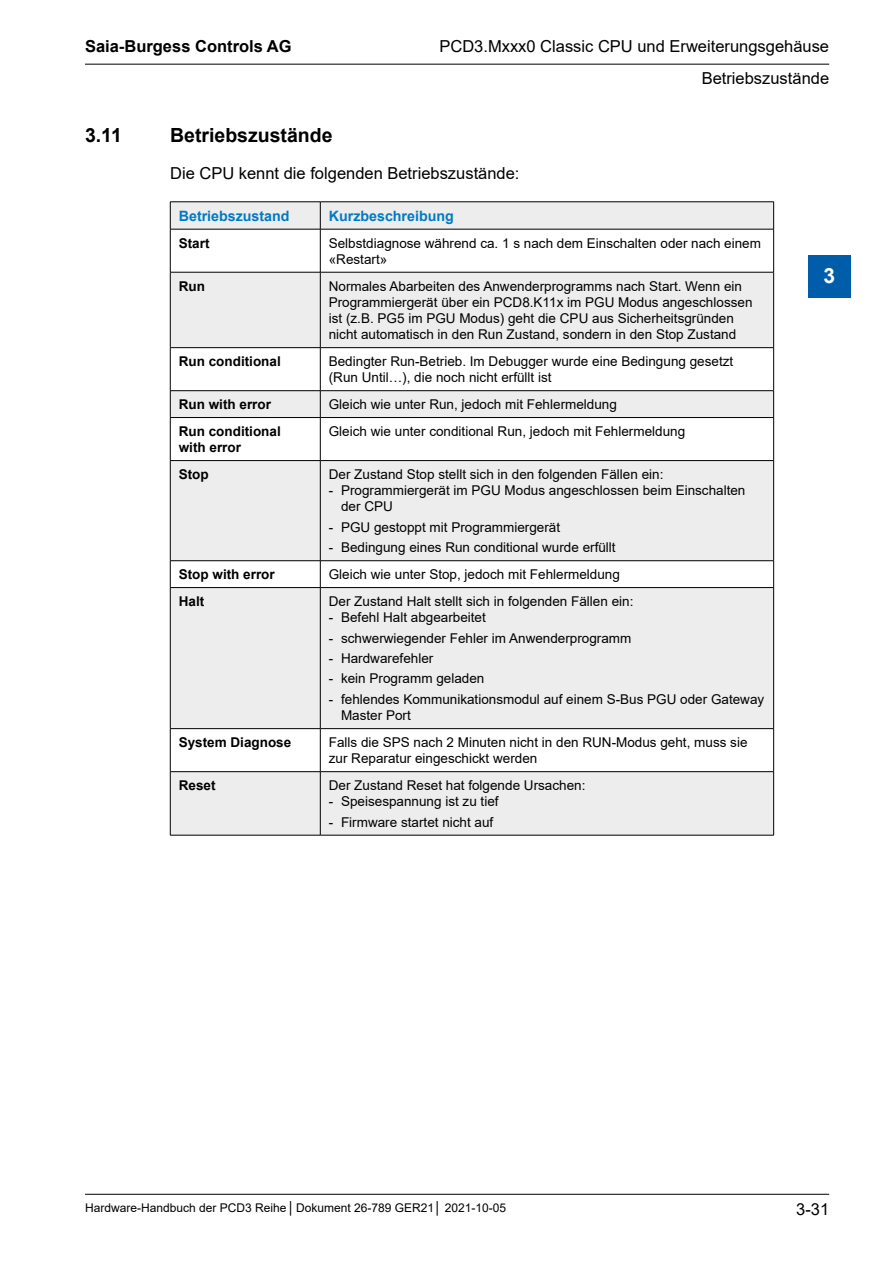
<style>
.page{position:relative;width:893px;height:1263px;background:#fff}
.page>*{position:absolute;margin:0;border:0;box-sizing:border-box;transform-origin:0 0}
.t1{font:700 21px "Arial";color:#fff}
.Ueberschrift_2{font:700 19.5px "Arial";color:#000}
.Fliesstext{font:16.5px "Arial";color:#000}
.t2{font:700 16.5px "Arial";color:#000}
.TextTabelle_Kopfzeil{font:700 14.25px "Arial";color:#007bc4}
.t3{font:13.5px/16.2px "Arial";color:#000}
.t4{font:700 13.5px/16.2px "Arial";color:#000}
.t5{font:12px "Arial";color:#000}
</style>
<div class="page">
<hr style="left:85px;top:64px;width:744px;height:1px;background:#000">
<hr style="left:85px;top:1194px;width:744px;height:1px;background:#000">
<div style="left:808px;top:255px;width:42px;height:43px;background:#005da9"></div>
<svg style="left:171px;top:203px;width:602px;height:632px;fill:#ededed"></svg>
<hr style="left:170px;top:202px;width:150px;height:1px;background:#000">
<svg style="left:170px;top:202px;width:1px;height:27px"></svg>
<hr style="left:320px;top:202px;width:454px;height:1px;background:#000">
<svg style="left:320px;top:202px;width:1px;height:27px"></svg>
<svg style="left:773px;top:202px;width:1px;height:27px"></svg>
<hr style="left:170px;top:229px;width:150px;height:1px;background:#000">
<hr style="left:170px;top:229px;width:1px;height:43px;background:#000">
<hr style="left:320px;top:229px;width:454px;height:1px;background:#000">
<hr style="left:320px;top:229px;width:1px;height:43px;background:#000">
<hr style="left:773px;top:229px;width:1px;height:43px;background:#000">
<hr style="left:170px;top:272px;width:150px;height:1px;background:#000">
<hr style="left:170px;top:272px;width:1px;height:75px;background:#000">
<hr style="left:320px;top:272px;width:454px;height:1px;background:#000">
<hr style="left:320px;top:272px;width:1px;height:75px;background:#000">
<hr style="left:773px;top:272px;width:1px;height:75px;background:#000">
<hr style="left:170px;top:347px;width:150px;height:1px;background:#000">
<hr style="left:170px;top:348px;width:1px;height:42px;background:#000">
<hr style="left:320px;top:347px;width:454px;height:1px;background:#000">
<hr style="left:320px;top:348px;width:1px;height:42px;background:#000">
<hr style="left:773px;top:348px;width:1px;height:42px;background:#000">
<hr style="left:170px;top:390px;width:150px;height:1px;background:#000">
<svg style="left:170px;top:391px;width:1px;height:26px"></svg>
<hr style="left:320px;top:390px;width:454px;height:1px;background:#000">
<svg style="left:320px;top:391px;width:1px;height:26px"></svg>
<svg style="left:773px;top:391px;width:1px;height:26px"></svg>
<hr style="left:170px;top:417px;width:150px;height:1px;background:#000">
<hr style="left:170px;top:418px;width:1px;height:42px;background:#000">
<hr style="left:320px;top:417px;width:454px;height:1px;background:#000">
<hr style="left:320px;top:418px;width:1px;height:42px;background:#000">
<hr style="left:773px;top:418px;width:1px;height:42px;background:#000">
<hr style="left:170px;top:460px;width:150px;height:1px;background:#000">
<hr style="left:170px;top:461px;width:1px;height:99px;background:#000">
<hr style="left:320px;top:460px;width:454px;height:1px;background:#000">
<hr style="left:320px;top:461px;width:1px;height:99px;background:#000">
<hr style="left:773px;top:461px;width:1px;height:99px;background:#000">
<hr style="left:170px;top:560px;width:150px;height:1px;background:#000">
<svg style="left:170px;top:561px;width:1px;height:26px"></svg>
<hr style="left:320px;top:560px;width:454px;height:1px;background:#000">
<svg style="left:320px;top:561px;width:1px;height:26px"></svg>
<svg style="left:773px;top:561px;width:1px;height:26px"></svg>
<hr style="left:170px;top:587px;width:150px;height:1px;background:#000">
<hr style="left:170px;top:588px;width:1px;height:140px;background:#000">
<hr style="left:320px;top:587px;width:454px;height:1px;background:#000">
<hr style="left:320px;top:588px;width:1px;height:140px;background:#000">
<hr style="left:773px;top:588px;width:1px;height:140px;background:#000">
<hr style="left:170px;top:728px;width:150px;height:1px;background:#000">
<hr style="left:170px;top:729px;width:1px;height:42px;background:#000">
<hr style="left:320px;top:728px;width:454px;height:1px;background:#000">
<hr style="left:320px;top:729px;width:1px;height:42px;background:#000">
<hr style="left:773px;top:729px;width:1px;height:42px;background:#000">
<hr style="left:170px;top:771px;width:150px;height:1px;background:#000">
<hr style="left:170px;top:772px;width:1px;height:63px;background:#000">
<hr style="left:320px;top:771px;width:454px;height:1px;background:#000">
<hr style="left:320px;top:772px;width:1px;height:63px;background:#000">
<hr style="left:773px;top:772px;width:1px;height:63px;background:#000">
<hr style="left:170px;top:835px;width:150px;height:1px;background:#000">
<hr style="left:320px;top:835px;width:454px;height:1px;background:#000">
<p class="t2" style="left:85px;top:35px;width:208px">Saia-Burgess Controls AG</p>
<p class="Fliesstext" style="left:439px;top:35px;width:391px">PCD3.Mxxx0 Classic CPU und Erweiterungsgehäuse</p>
<p class="Fliesstext" style="left:702px;top:67px;width:129px">Betriebszustände</p>
<p class="Ueberschrift_2" style="left:85px;top:121px;width:38px">3.11</p>
<p class="Ueberschrift_2" style="left:170px;top:121px;width:164px">Betriebszustände</p>
<p class="Fliesstext" style="left:170px;top:161px;width:351px">Die CPU kennt die folgenden Betriebszustände:</p>
<p class="TextTabelle_Kopfzeil" style="left:179px;top:206px;width:112px">Betriebszustand</p>
<p class="TextTabelle_Kopfzeil" style="left:329px;top:206px;width:127px">Kurzbeschreibung</p>
<p class="t4" style="left:179px;top:235px;width:32px">Start</p>
<p class="t3" style="left:329px;top:235px;width:434px">Selbstdiagnose während ca. 1 s nach dem Einschalten oder nach einem «Restart»</p>
<p class="t4" style="left:179px;top:278px;width:28px">Run</p>
<p class="t3" style="left:329px;top:278px;width:425px">Normales Abarbeiten des Anwenderprogramms nach Start. Wenn ein Programmiergerät über ein PCD8.K11x im PGU Modus angeschlossen ist (z.B. PG5 im PGU Modus) geht die CPU aus Sicherheitsgründen nicht automatisch in den Run Zustand, sondern in den Stop Zustand</p>
<p class="t4" style="left:179px;top:353px;width:104px">Run conditional</p>
<p class="t3" style="left:329px;top:353px;width:406px">Bedingter Run-Betrieb. Im Debugger wurde eine Bedingung gesetzt (Run Until…), die noch nicht erfüllt ist</p>
<p class="t4" style="left:179px;top:396px;width:94px">Run with error</p>
<p class="t3" style="left:329px;top:396px;width:290px">Gleich wie unter Run, jedoch mit Fehlermeldung</p>
<p class="t4" style="left:179px;top:423px;width:104px">Run conditional with error</p>
<p class="t3" style="left:329px;top:423px;width:358px">Gleich wie unter conditional Run, jedoch mit Fehlermeldung</p>
<p class="t4" style="left:179px;top:466px;width:31px">Stop</p>
<p class="t3" style="left:329px;top:466px;width:336px">Der Zustand Stop stellt sich in den folgenden Fällen ein:</p>
<p class="t3" style="left:341px;top:482px;width:406px;text-indent:-12px">- Programmiergerät im PGU Modus angeschlossen beim Einschalten der CPU</p>
<p class="t3" style="left:329px;top:519px;width:233px">- PGU gestoppt mit Programmiergerät</p>
<p class="t3" style="left:329px;top:539px;width:288px">- Bedingung eines Run conditional wurde erfüllt</p>
<p class="t4" style="left:179px;top:566px;width:98px">Stop with error</p>
<p class="t3" style="left:329px;top:566px;width:293px">Gleich wie unter Stop, jedoch mit Fehlermeldung</p>
<p class="t4" style="left:179px;top:593px;width:27px">Halt</p>
<p class="t3" style="left:329px;top:593px;width:306px">Der Zustand Halt stellt sich in folgenden Fällen ein:</p>
<p class="t3" style="left:329px;top:609px;width:159px">- Befehl Halt abgearbeitet</p>
<p class="t3" style="left:329px;top:630px;width:304px">- schwerwiegender Fehler im Anwenderprogramm</p>
<p class="t3" style="left:329px;top:650px;width:106px">- Hardwarefehler</p>
<p class="t3" style="left:329px;top:670px;width:157px">- kein Programm geladen</p>
<p class="t3" style="left:341px;top:691px;width:425px;text-indent:-12px">- fehlendes Kommunikationsmodul auf einem S-Bus PGU oder Gateway<br>Master Port</p>
<p class="t4" style="left:179px;top:734px;width:114px">System Diagnose</p>
<p class="t3" style="left:329px;top:734px;width:420px">Falls die SPS nach 2 Minuten nicht in den RUN-Modus geht, muss sie zur Reparatur eingeschickt werden</p>
<p class="t4" style="left:179px;top:777px;width:38px">Reset</p>
<p class="t3" style="left:329px;top:777px;width:258px">Der Zustand Reset hat folgende Ursachen:</p>
<p class="t3" style="left:329px;top:793px;width:171px">- Speisespannung ist zu tief</p>
<p class="t3" style="left:329px;top:814px;width:166px">- Firmware startet nicht auf</p>
<h1 class="t1" style="left:823px;top:261px;width:13px">3</h1>
<p class="t5" style="left:85px;top:1200px;width:423px">Hardware-Handbuch der PCD3 Reihe │Dokument 26-789 GER21│ 2021-10-05</p>
<p class="Fliesstext" style="left:796px;top:1198px;width:35px">3-31</p>
</div>
